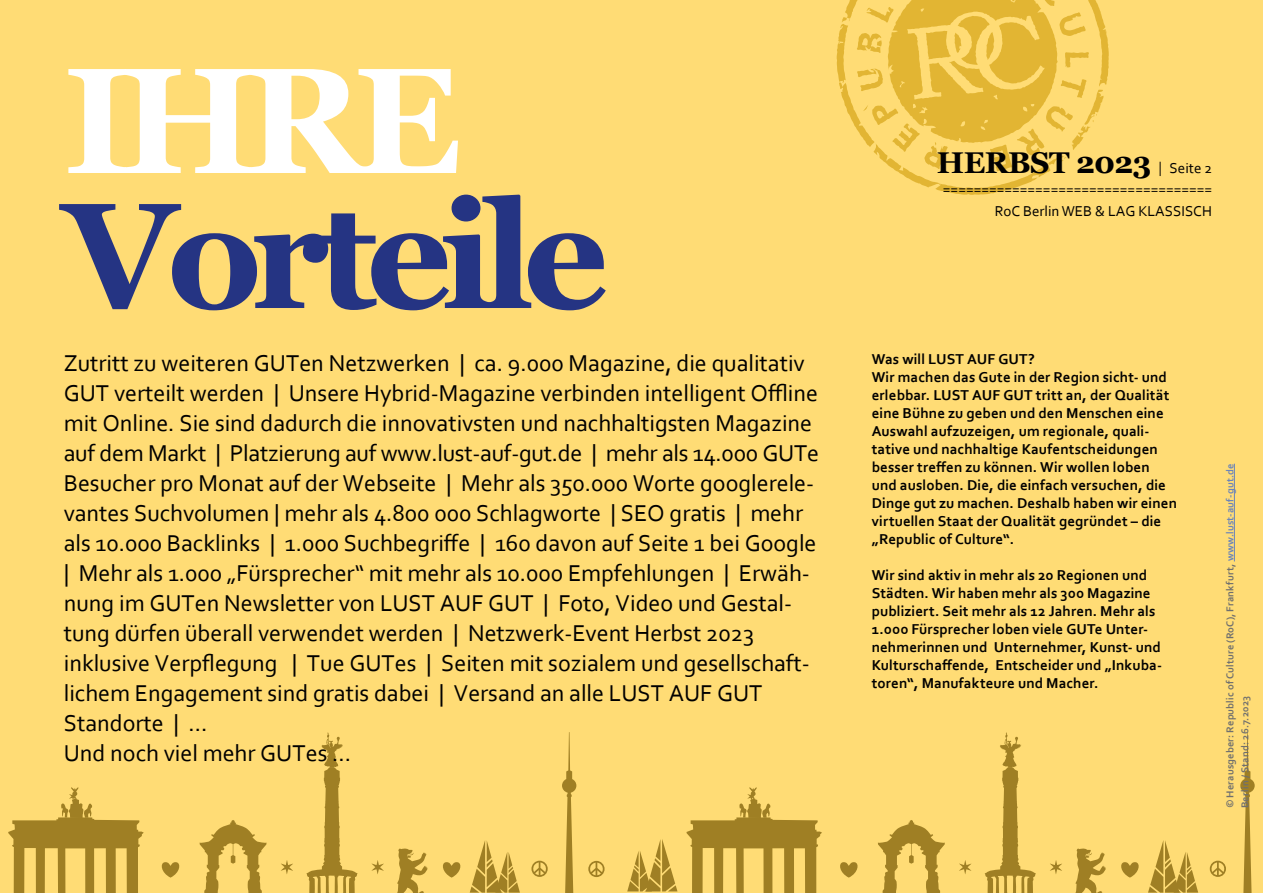
<style>
.page{position:relative;width:1263px;height:893px;background:#ffdc75}
.page>*{position:absolute;margin:0;border:0;box-sizing:border-box;transform-origin:0 0}
.t1{font:700 150px "Georgia";letter-spacing:-.075em;color:#253483}
.t2{font:700 150px "Georgia";color:#fff}
.t3{font:700 30px "Georgia";letter-spacing:-.02em;color:#000}
.t4{font:24px/30px "Corbel";color:#000}
.t5{font:700 15px/18px "Corbel";letter-spacing:.01em;color:#000}
.t6{font:15px/22px "Corbel";color:#000;text-align:right}
.t7{font:700 10.5px/15px "Corbel";letter-spacing:.015em;color:#6f6f6e}
.s1{font-weight:400;font-size:15px}
.s2{font-family:"Corbel";font-weight:400;font-size:15px}
.s3{color:#6a84b9}
</style>
<div class="page">
<svg style="left:837px;top:0;width:272px;height:195px"></svg>
<svg style="left:1210px;top:861px;width:16px;height:16px"></svg>
<svg style="left:959px;top:860px;width:12px;height:14px"></svg>
<svg style="left:1050px;top:860px;width:12px;height:14px"></svg>
<svg style="left:1075px;top:848px;width:31px;height:45px"></svg>
<svg style="left:985px;top:732px;width:51px;height:161px"></svg>
<svg style="left:840px;top:862px;width:18px;height:16px"></svg>
<svg style="left:1148px;top:840px;width:50px;height:53px"></svg>
<svg style="left:878px;top:820px;width:67px;height:73px"></svg>
<svg style="left:686px;top:787px;width:136px;height:106px"></svg>
<svg style="left:627px;top:839px;width:50px;height:52px"></svg>
<svg style="left:1121px;top:862px;width:18px;height:16px"></svg>
<svg style="left:1240px;top:732px;width:15px;height:161px"></svg>
<svg style="left:531px;top:861px;width:17px;height:16px"></svg>
<svg style="left:281px;top:860px;width:12px;height:14px"></svg>
<svg style="left:371px;top:860px;width:13px;height:14px"></svg>
<svg style="left:397px;top:848px;width:31px;height:45px"></svg>
<svg style="left:306px;top:732px;width:52px;height:161px"></svg>
<svg style="left:161px;top:862px;width:19px;height:16px"></svg>
<svg style="left:470px;top:841px;width:50px;height:52px"></svg>
<svg style="left:200px;top:820px;width:67px;height:73px"></svg>
<svg style="left:8px;top:787px;width:136px;height:106px"></svg>
<svg style="left:443px;top:862px;width:18px;height:16px"></svg>
<svg style="left:562px;top:732px;width:14px;height:161px"></svg>
<svg style="left:588px;top:861px;width:16px;height:16px"></svg>
<hr style="left:1234px;top:464px;width:1px;height:97px;background:#6a84b9">
<h1 class="t2" style="left:64px;top:8px;width:399px">IHRE</h1>
<h1 class="t1" style="left:64px;top:143px;width:546px">Vorteile</h1>
<p class="t4" style="left:64px;top:347px;width:757px">Zutritt zu weiteren GUTen Netzwerken | ca. 9.000 Magazine, die qualitativ GUT verteilt werden | Unsere Hybrid-Magazine verbinden intelligent Offline mit Online. Sie sind dadurch die innovativsten und nachhaltigsten Magazine auf dem Markt | Platzierung auf www.lust-auf-gut.de | mehr als 14.000 GUTe Besucher pro Monat auf der Webseite | Mehr als 350.000 Worte googlerele&shy;vantes Suchvolumen | mehr als 4.800 000 Schlagworte | SEO gratis | mehr als 10.000 Backlinks | 1.000 Suchbegriffe | 160 davon auf Seite 1 bei Google | Mehr als 1.000 „Fürsprecher“ mit mehr als 10.000 Empfehlungen | Erwäh&shy;nung im GUTen Newsletter von LUST AUF GUT | Foto, Video und Gestal&shy;tung dürfen überall verwendet werden | Netzwerk-Event Herbst 2023 inklusive Verpflegung | Tue GUTes | Seiten mit sozialem und gesellschaft&shy;lichem Engagement sind gratis dabei | Versand an alle LUST AUF GUT Standorte | …<br>Und noch viel mehr GUTes …</p>
<p class="t3" style="left:937px;top:140px;width:277px">HERBST 2023 <span class="s1">|</span> <span class="s2">Seite 2</span></p>
<p class="t6" style="left:943px;top:178px;width:271px">===================================<br>RoC Berlin WEB &amp; LAG KLASSISCH</p>
<p class="t5" style="left:872px;top:350px;width:307px">Was will LUST AUF GUT?<br>Wir machen das Gute in der Region sicht- und erlebbar. LUST AUF GUT tritt an, der Qualität eine Bühne zu geben und den Menschen eine Auswahl aufzuzeigen, um regionale, quali&shy;tative und nachhaltige Kaufentscheidungen besser treffen zu können. Wir wollen loben und ausloben. Die, die einfach versuchen, die Dinge gut zu machen. Deshalb haben wir einen virtuellen Staat der Qualität gegründet – die „Republic of Culture“.</p>
<p class="t5" style="left:872px;top:566px;width:292px">Wir sind aktiv in mehr als 20 Regionen und Städten. Wir haben mehr als 300 Magazine publiziert. Seit mehr als 12 Jahren. Mehr als 1.000 Fürsprecher loben viele GUTe Unter&shy;nehmerinnen und Unternehmer, Kunst- und Kulturschaffende, Entscheider und „Inkuba&shy;toren“, Manufakteure und Macher.</p>
<p class="t7" style="left:1222px;top:808px;width:346px;rotate:-90deg">© Herausgeber: Republic of Culture (RoC), Frankfurt, <span class="s3">www.lust-auf-gut.de<br></span>Berlin / Stand: 26.7.2023</p>
</div>
